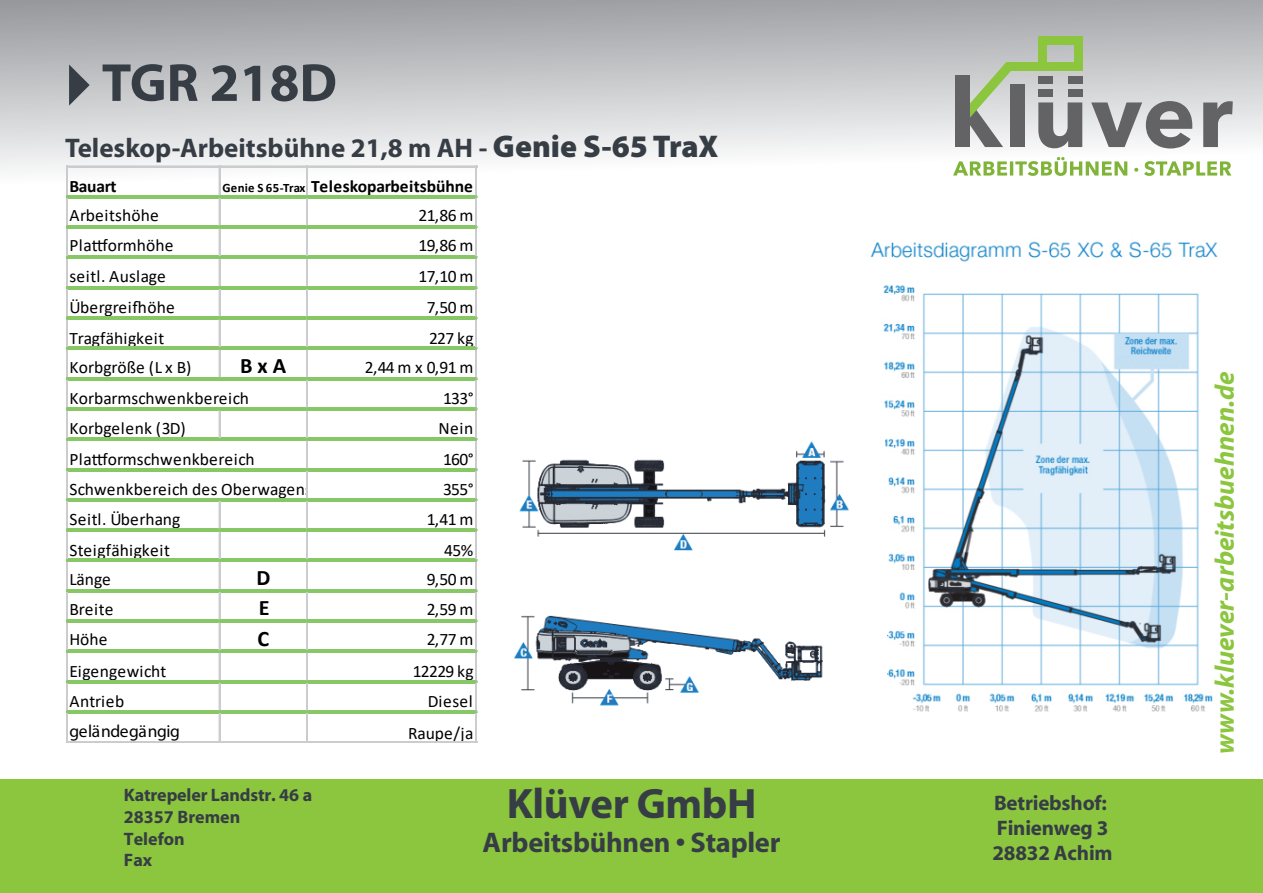
<style>
.page{position:relative;width:1263px;height:893px;background:#fff}
.page>*{position:absolute;margin:0;border:0;box-sizing:border-box;transform-origin:0 0}
.t1{font:700 54px "Myriad";color:#363d44}
.t2{font:700 42.75px "Myriad";letter-spacing:-.01em;color:#363d44}
.t3{font:700 28.5px "Myriad";letter-spacing:-.01em;color:#363d44}
.t4{font:700 27px "Myriad Pro";color:#363d44}
.t5{font:italic 700 27px "Myriad Pro";color:#8bc63e}
.t6{font:700 22.2px "Calibri";color:#000}
.t7{font:700 21px/25.2px "Myriad";letter-spacing:-.01em;color:#363d44}
.t8{font:700 18px/21.6px "Myriad";color:#363d44}
.t9{font:17.55px "Calibri";letter-spacing:.005em;color:#000}
.t10{font:700 17.55px "Calibri";letter-spacing:-.005em;color:#000}
.t11{font:17.55px "Myriad";letter-spacing:-.025em;color:#000}
.s1{font-weight:900;font-size:31.5px}
.s2{font-size:12.75px}
</style>
<div class="page">
<img style="left:870px;top:241px;width:348px;height:471px">
<img style="left:519px;top:440px;width:365px;height:121px">
<img style="left:514px;top:597px;width:373px;height:115px">
<div style="left:0;top:0;width:1263px;height:185px;background:linear-gradient(to bottom,#9d9fa2,#fff)"></div>
<svg style="left:69px;top:64px;width:21px;height:42px"></svg>
<div style="left:0;top:779px;width:1263px;height:114px;background:#8bc63e"></div>
<svg style="left:957px;top:63px;width:56px;height:84px;background:#bbc4b2"></svg>
<div style="left:1010px;top:84px;width:15px;height:63px;background:#636366"></div>
<svg style="left:1091px;top:101px;width:101px;height:47px"></svg>
<svg style="left:1203px;top:101px;width:30px;height:46px"></svg>
<svg style="left:1038px;top:102px;width:44px;height:46px;background:#89898c"></svg>
<div style="left:1006px;top:63px;width:76px;height:8px;background:#8bc63e"></div>
<div style="left:955px;top:75px;width:15px;height:72px;background:#636366"></div>
<div style="left:1038px;top:37px;width:44px;height:8px;background:#8bc63e"></div>
<div style="left:1038px;top:40px;width:8px;height:24px;background:#8bc63e"></div>
<div style="left:1074px;top:40px;width:8px;height:30px;background:#8bc63e"></div>
<svg style="left:953px;top:157px;width:278px;height:19px"></svg>
<div style="left:1068px;top:76px;width:14px;height:8px;background:#636366"></div>
<div style="left:1068px;top:89px;width:14px;height:8px;background:#636366"></div>
<div style="left:1038px;top:76px;width:15px;height:8px;background:#636366"></div>
<div style="left:1038px;top:89px;width:15px;height:8px;background:#636366"></div>
<hr style="left:66px;top:195px;width:411px;height:4px;background:#87c765">
<hr style="left:66px;top:225px;width:411px;height:4px;background:#87c765">
<hr style="left:66px;top:256px;width:411px;height:3px;background:#87c765">
<hr style="left:66px;top:286px;width:411px;height:3px;background:#87c765">
<hr style="left:66px;top:316px;width:411px;height:4px;background:#87c765">
<hr style="left:66px;top:347px;width:411px;height:3px;background:#87c765">
<hr style="left:66px;top:377px;width:411px;height:3px;background:#87c765">
<hr style="left:66px;top:407px;width:411px;height:4px;background:#87c765">
<svg style="left:219px;top:167px;width:1px;height:210px"></svg>
<hr style="left:66px;top:437px;width:411px;height:4px;background:#87c765">
<hr style="left:66px;top:468px;width:411px;height:3px;background:#87c765">
<hr style="left:66px;top:498px;width:411px;height:4px;background:#87c765">
<svg style="left:219px;top:411px;width:1px;height:26px"></svg>
<hr style="left:66px;top:528px;width:411px;height:4px;background:#87c765">
<hr style="left:66px;top:559px;width:411px;height:3px;background:#87c765">
<hr style="left:66px;top:589px;width:411px;height:3px;background:#87c765">
<hr style="left:66px;top:619px;width:411px;height:4px;background:#87c765">
<hr style="left:66px;top:650px;width:411px;height:3px;background:#87c765">
<hr style="left:66px;top:680px;width:411px;height:3px;background:#87c765">
<hr style="left:66px;top:710px;width:411px;height:4px;background:#87c765">
<svg style="left:66px;top:167px;width:1px;height:574px"></svg>
<svg style="left:219px;top:502px;width:1px;height:239px"></svg>
<svg style="left:306px;top:167px;width:2px;height:574px"></svg>
<hr style="left:66px;top:166px;width:411px;height:1px;background:#caccce">
<svg style="left:476px;top:166px;width:2px;height:577px"></svg>
<hr style="left:66px;top:741px;width:411px;height:1px;background:#caccce">
<hr style="left:66px;top:742px;width:411px;height:1px;background:#caccce">
<h1 class="t1" style="left:102px;top:55px;width:237px">TGR 218D</h1>
<h3 class="t4" style="left:65px;top:130px;width:655px">Teleskop-Arbeitsbühne 21,8 m AH - <span class="s1">Genie S-65 TraX</span></h3>
<p class="t10" style="left:70px;top:174px;width:48px">Bauart</p>
<p class="t10" style="left:223px;top:174px;width:252px"><span class="s2">Genie S 65-Trax</span> Teleskoparbeitsbühne</p>
<p class="t9" style="left:70px;top:203px;width:91px">Arbeitshöhe</p>
<p class="t9" style="left:419px;top:203px;width:56px">21,86 m</p>
<p class="t9" style="left:70px;top:233px;width:105px">Plattformhöhe</p>
<p class="t9" style="left:419px;top:233px;width:56px">19,86 m</p>
<p class="t9" style="left:70px;top:264px;width:98px">seitl. Auslage</p>
<p class="t9" style="left:419px;top:264px;width:56px">17,10 m</p>
<p class="t9" style="left:70px;top:295px;width:107px">Übergreifhöhe</p>
<p class="t9" style="left:427px;top:295px;width:48px">7,50 m</p>
<p class="t9" style="left:70px;top:325px;width:96px">Tragfähigkeit</p>
<p class="t9" style="left:429px;top:325px;width:46px">227 kg</p>
<p class="t9" style="left:70px;top:355px;width:123px">Korbgröße (L x B)</p>
<p class="t6" style="left:240px;top:350px;width:48px">BxA</p>
<p class="t9" style="left:365px;top:355px;width:110px">2,44m x 0,91m</p>
<p class="t9" style="left:70px;top:386px;width:181px">Korbarmschwenkbereich</p>
<p class="t9" style="left:443px;top:386px;width:32px">133°</p>
<p class="t9" style="left:70px;top:416px;width:118px">Korbgelenk (3D)</p>
<p class="t9" style="left:438px;top:416px;width:36px">Nein</p>
<p class="t9" style="left:70px;top:447px;width:186px">Plattformschwenkbereich</p>
<p class="t9" style="left:443px;top:447px;width:32px">160°</p>
<p class="t9" style="left:70px;top:477px;width:244px">Schwenkbereich des Oberwagens</p>
<p class="t9" style="left:443px;top:477px;width:32px">355°</p>
<p class="t9" style="left:70px;top:507px;width:112px">Seitl. Überhang</p>
<p class="t9" style="left:427px;top:507px;width:48px">1,41 m</p>
<p class="t9" style="left:70px;top:538px;width:102px">Steigfähigkeit</p>
<p class="t9" style="left:444px;top:538px;width:30px">45%</p>
<p class="t9" style="left:70px;top:567px;width:43px">Länge</p>
<p class="t6" style="left:256px;top:562px;width:15px">D</p>
<p class="t9" style="left:427px;top:567px;width:48px">9,50 m</p>
<p class="t9" style="left:70px;top:597px;width:45px">Breite</p>
<p class="t6" style="left:259px;top:592px;width:12px">E</p>
<p class="t9" style="left:427px;top:597px;width:48px">2,59 m</p>
<p class="t9" style="left:70px;top:627px;width:39px">Höhe</p>
<p class="t6" style="left:258px;top:623px;width:13px">C</p>
<p class="t9" style="left:427px;top:627px;width:48px">2,77 m</p>
<p class="t9" style="left:70px;top:659px;width:98px">Eigengewicht</p>
<p class="t9" style="left:413px;top:659px;width:62px">12229 kg</p>
<p class="t9" style="left:70px;top:689px;width:56px">Antrieb</p>
<p class="t9" style="left:428px;top:689px;width:46px">Diesel</p>
<p class="t11" style="left:70px;top:721px;width:112px">geländegängig</p>
<p class="t9" style="left:408px;top:721px;width:67px">Raupe/ja</p>
<p class="t8" style="left:124px;top:785px;width:190px">Katrepeler Landstr. 46 a<br>28357 Bremen<br>Telefon<br>Fax</p>
<h2 class="t2" style="left:507px;top:781px;width:251px">Klüver GmbH</h2>
<h3 class="t3" style="left:483px;top:828px;width:299px">Arbeitsbühnen • Stapler</h3>
<p class="t7" style="left:992px;top:791px;width:122px">Betriebshof:<br>Finienweg 3<br>28832 Achim</p>
<h3 class="t5" style="left:1207px;top:754px;width:384px;rotate:-90deg">www.kluever-arbeitsbuehnen.de</h3>
</div>
